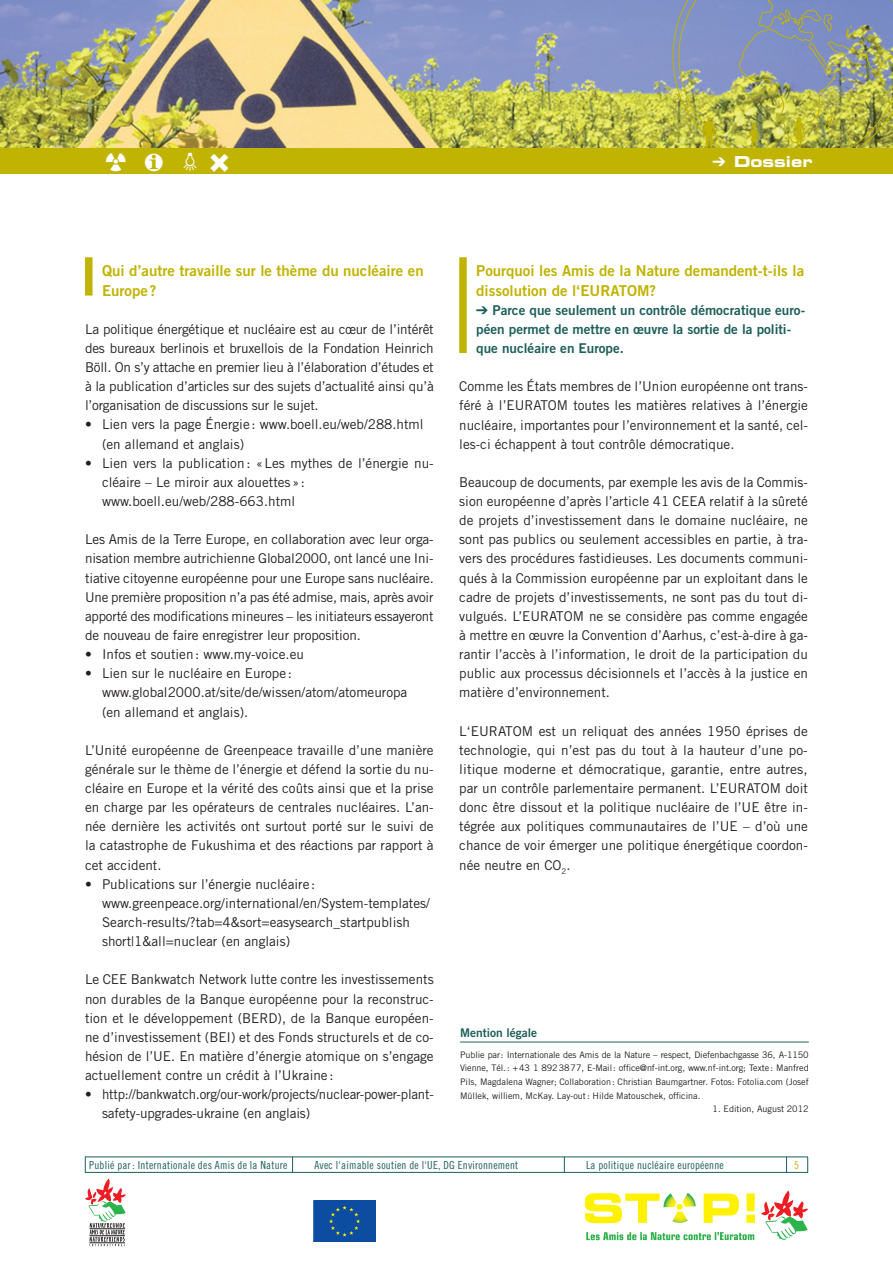
<style>
.page{position:relative;width:893px;height:1263px;background:#fff}
.page>*{position:absolute;margin:0;border:0;box-sizing:border-box;transform-origin:0 0}
.t1{font:45px "Zeal";color:#c0b301}
.t2{font:24px "Zeal";color:#fff}
.t3{font:15px/19.2px "Trade Gothic Bold Two";color:#c0b301}
.t4{font:700 expanded 15px "Square 721 BT";color:#fff}
.t5{font:13.5px/19.2px "Trade Gothic";color:#231f20;text-align:justify}
.t6{font:13.5px/19.2px "Trade Gothic Bold Two";color:#1d5f5b}
.t7{font:12px "Trade Gothic Bold Two";color:#1d5f5b}
.t8{font:11.1px "Trade Gothic Cond Eighteen";letter-spacing:.02em;color:#1d5f5b}
.t9{font:11.1px "Trade Gothic Cond Eighteen";color:#c0b301}
.t10{font:9px/13.6px "Trade Gothic";color:#231f20;text-align:justify}
</style>
<div class="page">
<img style="left:0;top:0;width:672px;height:149px">
<img style="left:672px;top:0;width:221px;height:149px">
<div style="left:0;top:149px;width:893px;height:25px;background:#c0b301"></div>
<svg style="left:85px;top:1179px;width:41px;height:67px"></svg>
<svg style="left:761px;top:1190px;width:47px;height:50px"></svg>
<svg style="left:704px;top:1193px;width:35px;height:30px"></svg>
<svg style="left:746px;top:1193px;width:9px;height:30px"></svg>
<svg style="left:585px;top:1193px;width:111px;height:30px"></svg>
<svg style="left:586px;top:1232px;width:168px;height:8px"></svg>
<hr style="left:85px;top:1157px;width:723px;height:1px;background:#1d5f5b">
<hr style="left:85px;top:1172px;width:723px;height:1px;background:#1d5f5b">
<svg style="left:786px;top:1158px;width:1px;height:14px"></svg>
<svg style="left:807px;top:1157px;width:1px;height:15px"></svg>
<svg style="left:85px;top:1157px;width:1px;height:15px"></svg>
<svg style="left:292px;top:1158px;width:1px;height:14px"></svg>
<svg style="left:564px;top:1157px;width:1px;height:15px"></svg>
<div style="left:314px;top:1201px;width:62px;height:41px;background:#0d4da1"></div>
<div style="left:314px;top:1200px;width:61px;height:42px;border:1px solid #0d4da1"></div>
<svg style="left:329px;top:1206px;width:31px;height:31px"></svg>
<hr style="left:460px;top:1042px;width:349px;height:1px;background:#1d5f5b">
<div style="left:459px;top:257px;width:8px;height:96px;background:#c0b301"></div>
<div style="left:85px;top:257px;width:8px;height:39px;background:#c0b301"></div>
<h1 class="t1" style="left:687px;top:111px;width:136px">µ¿ƒ</h1>
<h2 class="t2" style="left:178px;top:150px;width:25px">|</h2>
<p class="t4" style="left:712px;top:153px;width:101px">➔ Dossier</p>
<p class="t3" style="left:102px;top:261px;width:323px">Qui d’autre travaille sur le thème du nucléaire en<br>Europe?</p>
<p class="t5" style="left:85px;top:319px;width:350px">La politique énergétique et nucléaire est au cœur de l’intérêt des bureaux berlinois et bruxellois de la Fondation Heinrich Böll. On s’y attache en premier lieu à l’élaboration d’études et à la publication d’articles sur des sujets d’actualité ainsi qu’à l’organisation de discussions sur le sujet.</p>
<p class="t5" style="left:102px;top:415px;width:323px;text-indent:-17px">• Lien vers la page Énergie: www.boell.eu/web/288.html (en allemand et anglais)</p>
<p class="t5" style="left:102px;top:453px;width:333px;text-align:left;text-indent:-17px">• Lien vers la publication: «Les mythes de l’énergie nu&shy;cléaire – Le miroir aux alouettes»: www.boell.eu/web/288-663.html</p>
<p class="t5" style="left:85px;top:530px;width:350px">Les Amis de la Terre Europe, en collaboration avec leur orga&shy;nisation membre autrichienne Global2000, ont lancé une Ini&shy;tiative citoyenne européenne pour une Europe sans nucléaire.<br>Une première proposition n’a pas été admise, mais, après avoir apporté des modifications mineures – les initiateurs essayeront de nouveau de faire enregistrer leur proposition.</p>
<p class="t5" style="left:85px;top:644px;width:220px">• Infos et soutien: www.my-voice.eu</p>
<p class="t5" style="left:102px;top:664px;width:307px;text-align:left;text-indent:-17px">• Lien sur le nucléaire en Europe: www.global2000.at/site/de/wissen/atom/atomeuropa (en allemand et anglais).</p>
<p class="t5" style="left:85px;top:740px;width:350px">L’Unité européenne de Greenpeace travaille d’une manière générale sur le thème de l’énergie et défend la sortie du nu&shy;cléaire en Europe et la vérité des coûts ainsi que et la prise en charge par les opérateurs de centrales nucléaires. L’an&shy;née dernière les activités ont surtout porté sur le suivi de la catastrophe de Fukushima et des réactions par rapport à cet accident.</p>
<p class="t5" style="left:102px;top:874px;width:329px;text-align:left;text-indent:-17px">• Publications sur l’énergie nucléaire: www.greenpeace.org/international/en/System-templates/ Search-results/?tab=4&amp;sort=easysearch_startpublish short|1&amp;all=nuclear (en anglais)</p>
<p class="t5" style="left:85px;top:970px;width:350px">Le CEE Bankwatch Network lutte contre les investissements non durables de la Banque européenne pour la reconstruc&shy;tion et le développement (BERD), de la Banque européen&shy;ne d’investissement (BEI) et des Fonds structurels et de co&shy;hésion de l’UE. En matière d’énergie atomique on s’engage actuellement contre un crédit à l’Ukraine:</p>
<p class="t5" style="left:102px;top:1085px;width:333px;text-indent:-17px">• http://bankwatch.org/our-work/projects/nuclear-power-plant&shy;safety-upgrades-ukraine (en anglais)</p>
<p class="t3" style="left:476px;top:261px;width:329px">Pourquoi les Amis de la Nature demandent-t-ils la dissolution de l‘EURATOM?</p>
<p class="t6" style="left:476px;top:300px;width:330px">➔ Parce que seulement un contrôle démocratique euro&shy;péen permet de mettre en œuvre la sortie de la politi&shy;que nucléaire en Europe.</p>
<p class="t5" style="left:459px;top:377px;width:350px">Comme les États membres de l’Union européenne ont trans&shy;féré à l’EURATOM toutes les matières relatives à l’énergie nucléaire, importantes pour l’environnement et la santé, cel&shy;les-ci échappent à tout contrôle démocratique.</p>
<p class="t5" style="left:459px;top:472px;width:350px">Beaucoup de documents, par exemple les avis de la Commis&shy;sion européenne d’après l’article 41 CEEA relatif à la sûreté de projets d’investissement dans le domaine nucléaire, ne sont pas publics ou seulement accessibles en partie, à tra&shy;vers des procédures fastidieuses. Les documents communi&shy;qués à la Commission européenne par un exploitant dans le cadre de projets d’investissements, ne sont pas du tout di&shy;vulgués. L’EURATOM ne se considère pas comme engagée à mettre en œuvre la Convention d’Aarhus, c’est-à-dire à ga&shy;rantir l’accès à l’information, le droit de la participation du public aux processus décisionnels et l’accès à la justice en matière d’environnement.</p>
<p class="t5" style="left:459px;top:721px;width:350px">L‘EURATOM est un reliquat des années 1950 éprises de technologie, qui n’est pas du tout à la hauteur d’une po&shy;litique moderne et démocratique, garantie, entre autres, par un contrôle parlementaire permanent. L’EURATOM doit donc être dissout et la politique nucléaire de l’UE être in&shy;tégrée aux politiques communautaires de l’UE – d’où une chance de voir émerger une politique énergétique coordon&shy;née neutre en CO<sub>2</sub>.</p>
<p class="t7" style="left:460px;top:1026px;width:79px">Mention légale</p>
<p class="t10" style="left:460px;top:1048px;width:350px">Publie par: Internationale des Amis de la Nature – respect, Diefenbachgasse 36, A-1150<br>Vienne, Tél.: +43 1 8923877, E-Mail: office@nf-int.org, www.nf-int.org; Texte : Manfred Pils, Magdalena Wagner; Collaboration: Christian Baumgartner. Fotos: Fotolia.com (Josef Müllek, williem, McKay. Lay-out: Hilde Matouschek, officina.</p>
<p class="t10" style="left:713px;top:1102px;width:98px">1. Edition, August 2012</p>
<p class="t8" style="left:89px;top:1158px;width:200px">Publié par : Internationale des Amis de la Nature</p>
<p class="t8" style="left:315px;top:1158px;width:205px">Avec l‘aimable soutien de l‘UE, DG Environnement</p>
<p class="t8" style="left:586px;top:1158px;width:139px">La politique nucléaire européenne</p>
<p class="t9" style="left:794px;top:1158px;width:6px">5</p>
</div>
